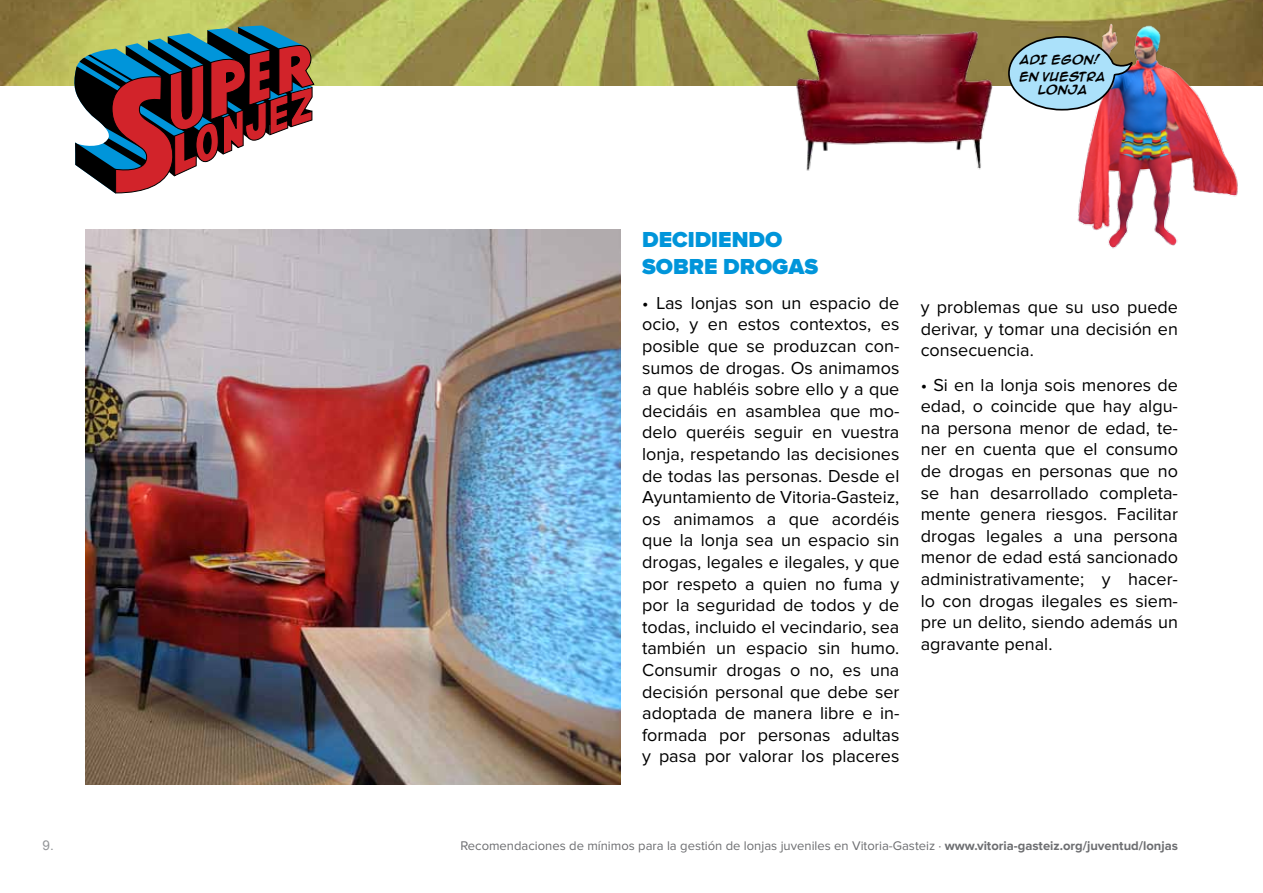
<style>
.page{position:relative;width:1263px;height:893px;background:#fff}
.page>*{position:absolute;margin:0;border:0;box-sizing:border-box;transform-origin:0 0}
.t1{font:900 22.5px/27px "Proxima Nova";color:#0095da}
.t2{font:18px/21.6px "Proxima Nova";color:#000;text-align:justify}
.t3{font:13.5px "Arial";color:#939598}
.t4{font:13.05px "Proxima Nova";color:#6d6e71}
.t5{font:700 10.5px/17.1px "Anime Ace";letter-spacing:.01em;color:#000}
.s1{font-weight:700}
</style>
<div class="page">
<img style="left:1px;top:0;width:1262px;height:85px">
<svg style="left:72px;top:0;width:243px;height:230px"></svg>
<img style="left:778px;top:16px;width:230px;height:155px">
<img style="left:1034px;top:0;width:205px;height:249px">
<svg style="left:1007px;top:35px;width:128px;height:76px;background:#9cb6c3"></svg>
<img style="left:85px;top:230px;width:536px;height:555px">
<p class="t5" style="left:1019px;top:51px;width:88px">ADI EGON!<br>EN VUESTRA</p>
<p class="t5" style="left:1038px;top:81px;width:51px">LONJA</p>
<p class="t1" style="left:642px;top:227px;width:130px">DECIDIENDO<br>SOBRE DROGAS</p>
<p class="t2" style="left:642px;top:293px;width:259px">• Las lonjas son un espacio de ocio, y en estos contextos, es posible que se produzcan con&shy;sumos de drogas. Os animamos a que habléis sobre ello y a que decidáis en asamblea que mo&shy;delo queréis seguir en vuestra lonja, respetando las decisiones de todas las personas. Desde el Ayuntamiento de Vitoria-Gasteiz, os animamos a que acordéis que la lonja sea un espacio sin drogas, legales e ilegales, y que por respeto a quien no fuma y por la seguridad de todos y de todas, incluido el vecindario, sea también un espacio sin humo.<br>Consumir drogas o no, es una decisión personal que debe ser adoptada de manera libre e in&shy;formada por personas adultas y pasa por valorar los placeres</p>
<p class="t2" style="left:921px;top:297px;width:259px">y problemas que su uso puede derivar, y tomar una decisión en consecuencia.</p>
<p class="t2" style="left:921px;top:374px;width:259px">• Si en la lonja sois menores de edad, o coincide que hay algu&shy;na persona menor de edad, te&shy;ner en cuenta que el consumo de drogas en personas que no se han desarrollado completa&shy;mente genera riesgos. Facilitar drogas legales a una persona menor de edad está sancionado administrativamente; y hacer&shy;lo con drogas ilegales es siem&shy;pre un delito, siendo además un agravante penal.</p>
<p class="t3" style="left:43px;top:836px;width:13px">9.</p>
<p class="t4" style="left:460px;top:840px;width:719px">Recomendaciones de mínimos para la gestión de lonjas juveniles en Vitoria-Gasteiz · <span class="s1">www.vitoria-gasteiz.org/juventud/lonjas</span></p>
</div>
